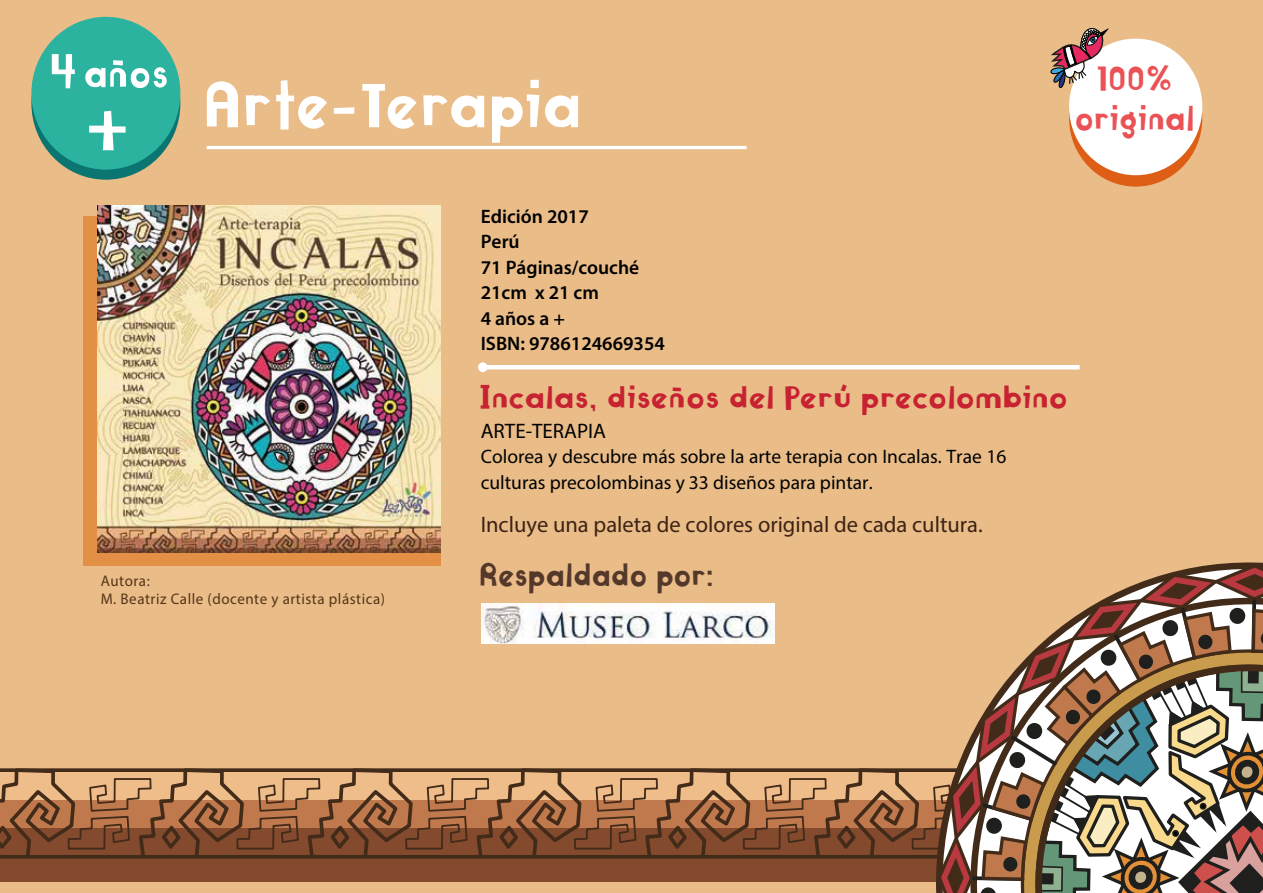
<style>
.page{position:relative;width:1263px;height:893px;background:#e9bc88}
.page>*{position:absolute;margin:0;border:0;box-sizing:border-box;transform-origin:0 0}
.t1{font:700 102.75px "Superfruit";color:#fff;scale:1.07 1}
.t2{font:700 87.6px "Superfruit";letter-spacing:.02em;color:#fff}
.t3{font:700 62.7px "Superfruit";color:#fff}
.t4{font:700 53.55px "Superfruit";color:#fff}
.t5{font:700 45.6px/39.6px "Superfruit";letter-spacing:.04em;color:#ea5256;text-align:center}
.t6{font:700 42.45px "Superfruit";letter-spacing:.03em;color:#54382a}
.t7{font:700 40.95px "Superfruit";letter-spacing:.035em;color:#c72232;scale:1.07 1}
.t8{font:22.5px "Myriad Pro";color:#3c2314}
.t9{font:21px "Myriad Pro";color:#020303}
.t10{font:19.5px/25.5px "Myriad Pro";color:#020303}
.t11{font:600 19.5px/25.5px "Myriad Pro";color:#000}
.t12{font:15.45px/18px "Myriad Pro";letter-spacing:.035em;color:#553518}
</style>
<div class="page">
<div style="left:83px;top:217px;width:358px;height:349px;background:#e39046"></div>
<img style="left:97px;top:206px;width:344px;height:346px">
<hr style="left:207px;top:146px;width:539px;height:3px;background:#fff">
<svg style="left:0;top:562px;width:1263px;height:331px"></svg>
<svg style="left:1008px;top:646px;width:255px;height:247px;background:#a19382"></svg>
<div style="left:1069px;top:50px;width:133px;height:137px;background:#dd5e14;border-radius:50%"></div>
<div style="left:1069px;top:39px;width:133px;height:136px;background:#fff;border-radius:50%"></div>
<svg style="left:1050px;top:28px;width:59px;height:61px"></svg>
<div style="left:31px;top:27px;width:149px;height:153px;background:#0a7571;border-radius:50%"></div>
<div style="left:31px;top:17px;width:149px;height:153px;background:#2cb3a0;border-radius:50%"></div>
<hr style="left:483px;top:365px;width:597px;height:4px;background:#fff">
<div style="left:478px;top:362px;width:10px;height:10px;background:#fff;border-radius:50%"></div>
<img style="left:482px;top:603px;width:292px;height:40px">
<h3 class="t3" style="left:52px;top:40px;width:27px">4</h3>
<h3 class="t4" style="left:85px;top:46px;width:85px">años</h3>
<h1 class="t1" style="left:89px;top:80px;width:41px">+</h1>
<h2 class="t2" style="left:207px;top:60px;width:377px">Arte-Terapia</h2>
<h3 class="t5" style="left:1077px;top:57px;width:120px">100% original</h3>
<p class="t12" style="left:101px;top:572px;width:286px">Autora:<br>M. Beatriz Calle (docente y artista plástica)</p>
<p class="t11" style="left:481px;top:203px;width:186px">Edición 2017<br>Perú<br>71 Páginas/couché<br>21cm x 21 cm<br>4 años a +<br>ISBN: 9786124669354</p>
<h3 class="t7" style="left:481px;top:377px;width:550px">Incalas, diseños del Perú precolombino</h3>
<p class="t9" style="left:481px;top:418px;width:127px">ARTE-TERAPIA</p>
<p class="t10" style="left:481px;top:444px;width:527px">Colorea y descubre más sobre la arte terapia con Incalas. Trae 16 culturas precolombinas y 33 diseños para pintar.</p>
<p class="t8" style="left:481px;top:511px;width:503px">Incluye una paleta de colores original de cada cultura.</p>
<h3 class="t6" style="left:481px;top:554px;width:235px">Respaldado por:</h3>
</div>
